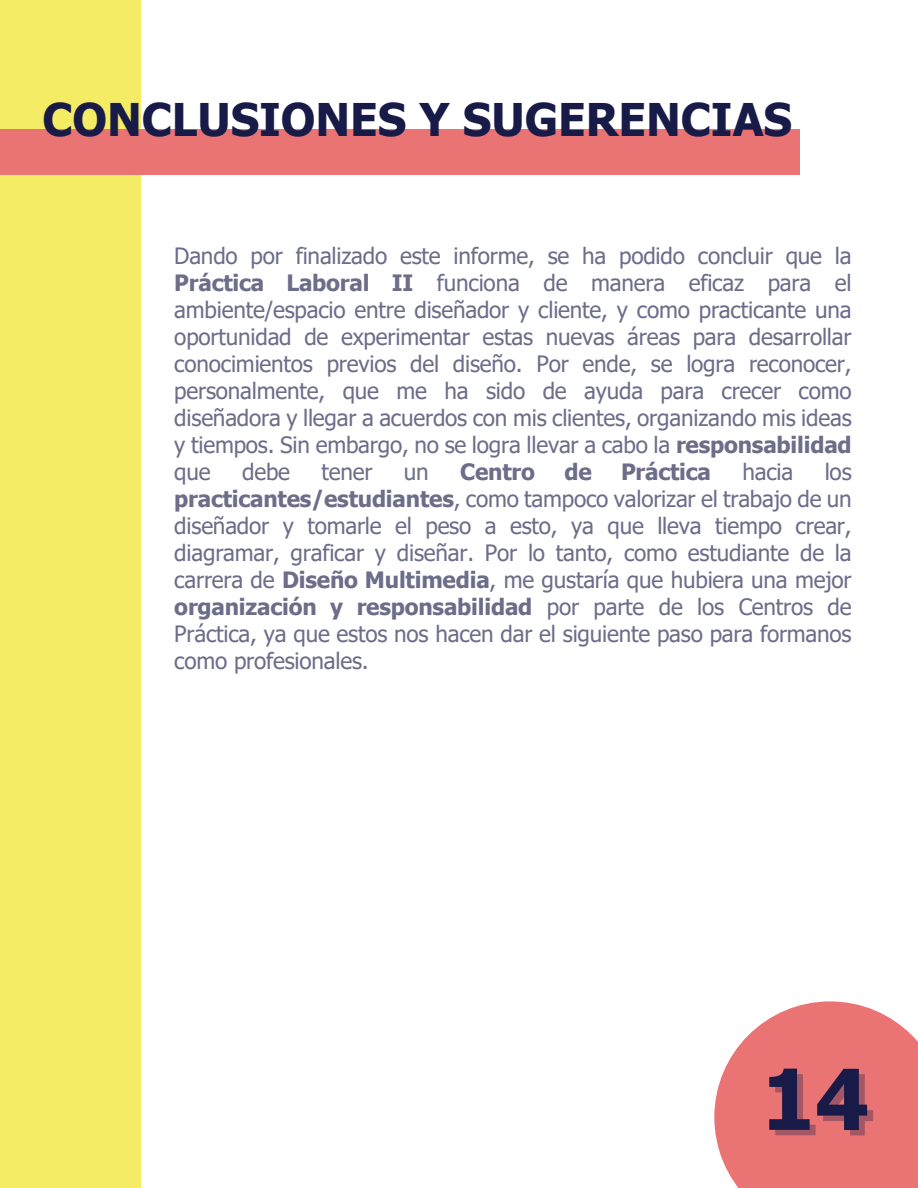
<style>
.page{position:relative;width:918px;height:1188px;background:#fff}
.page>*{position:absolute;margin:0;border:0;box-sizing:border-box;transform-origin:0 0}
.t1{font:700 84px "Tahoma";color:#181b47}
.t2{font:700 45px "Tahoma";color:#181b47}
.t3{font:22.5px/27px "Tahoma";letter-spacing:-.01em;color:rgb(24 27 71/.8);text-align:justify}
.t4{font:700 22.5px "Tahoma";letter-spacing:-.01em;color:rgb(24 27 71/.8)}
.s1{font-weight:700}
</style>
<div class="page">
<div style="left:0;top:0;width:141px;height:1188px;background:#f5ec65"></div>
<div style="left:0;top:129px;width:799px;height:46px;background:#ea7474"></div>
<svg style="left:714px;top:1001px;width:204px;height:187px;background:#ec8585"></svg>
<h2 class="t2" style="left:42px;top:88px;width:751px">CONCLUSIONES Y SUGERENCIAS</h2>
<p class="t3" style="left:174px;top:243px;width:679px">Dando por finalizado este informe, se ha podido concluir que la <span class="s1">Práctica Laboral II</span> funciona de manera eficaz para el ambiente/espacio entre diseñador y cliente, y como practicante una oportunidad de experimentar estas nuevas áreas para desarrollar conocimientos previos del diseño. Por ende, se logra reconocer, personalmente, que me ha sido de ayuda para crecer como diseñadora y llegar a acuerdos con mis clientes, organizando mis ideas y tiempos. Sin embargo, no se logra llevar a cabo la <span class="s1">responsabilidad </span>que</p>
<p class="t3" style="left:242px;top:459px;width:49px">debe</p>
<p class="t3" style="left:322px;top:459px;width:53px">tener</p>
<p class="t3" style="left:404px;top:459px;width:26px">un</p>
<p class="t4" style="left:460px;top:456px;width:76px">Centro</p>
<p class="t4" style="left:564px;top:456px;width:29px">de</p>
<p class="t4" style="left:621px;top:456px;width:91px">Práctica</p>
<p class="t3" style="left:742px;top:459px;width:52px">hacia</p>
<p class="t3" style="left:174px;top:459px;width:679px;text-indent:650px">los <span class="s1">practicantes/estudiantes</span>, como tampoco valorizar el trabajo de un diseñador y tomarle el peso a esto, ya que lleva tiempo crear, diagramar, graficar y diseñar. Por lo tanto, como estudiante de la carrera de <span class="s1">Diseño Multimedia</span>, me gustaría que hubiera una mejor <span class="s1">organización y responsabilidad</span> por parte de los Centros de Práctica, ya que estos nos hacen dar el siguiente paso para formanos como profesionales.</p>
<h1 class="t1" style="left:767px;top:1046px;width:109px">14</h1>
</div>
